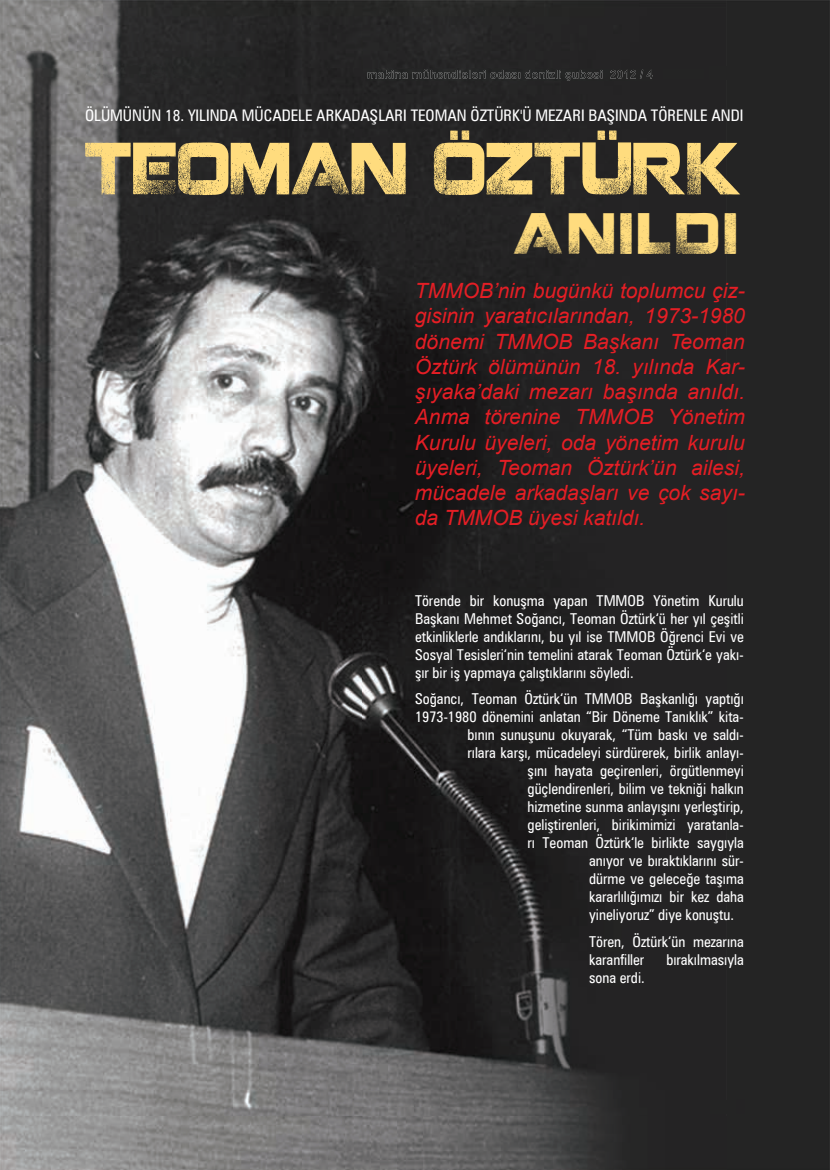
<style>
.page{position:relative;width:830px;height:1170px;background:#fff}
.page>*{position:absolute;margin:0;border:0;box-sizing:border-box;transform-origin:0 0}
.t1{font:72.6px "Coalition";color:#ffdc7e;scale:.75 1}
.t2{font:57.3px "Coalition";letter-spacing:.1em;color:#ffdc7e;scale:.8 1}
.t3{font:italic 21px/25.2px "Arial";color:#e51e25;text-align:justify}
.t4{font:condensed 15.9px "Zurich BT";color:#fff}
.t5{font:condensed 15px/18px "Zurich BT";color:#fff;text-align:justify}
</style>
<div class="page">
<img style="left:0;top:0;width:829px;height:1169px">
<img style="left:709px;top:1099px;width:21px;height:14px">
<img style="left:735px;top:1099px;width:9px;height:14px">
<img style="left:367px;top:70px;width:285px;height:11px">
<img style="left:663px;top:70px;width:39px;height:9px">
<img style="left:709px;top:79px;width:35px;height:1px">
<img style="left:709px;top:66px;width:35px;height:1px">
<img style="left:709px;top:67px;width:35px;height:12px">
<img style="left:86px;top:57px;width:83px;height:26px">
<div style="left:173px;top:57px;width:73px;height:21px;background:#252626"></div>
<p class="t4" style="left:85px;top:106px;width:659px">ÖLÜMÜNÜN 18. YILINDA MÜCADELE ARKADAŞLARI TEOMAN ÖZTÜRK'Ü MEZARI BAŞINDA TÖRENLE ANDI</p>
<h1 class="t1" style="left:85px;top:120px;width:877px">TEOMAN ÖZTÜRK</h1>
<h2 class="t2" style="left:513px;top:196px;width:281px">ANILDI</h2>
<p class="t3" style="left:415px;top:278px;width:331px">TMMOB’nin bugünkü toplumcu çiz&shy;gisinin yaratıcılarından, 1973-1980 dönemi TMMOB Başkanı Teoman Öztürk ölümünün 18. yılında Kar&shy;şıyaka’daki mezarı başında anıldı.<br>Anma törenine TMMOB Yönetim Kurulu üyeleri, oda yönetim kurulu üyeleri, Teoman Öztürk’ün ailesi, mücadele arkadaşları ve çok sayı&shy;da TMMOB üyesi katıldı.</p>
<p class="t5" style="left:415px;top:591px;width:330px">Törende bir konuşma yapan TMMOB Yönetim Kurulu Başkanı Mehmet Soğancı, Teoman Öztürk‘ü her yıl çeşitli etkinliklerle andıklarını, bu yıl ise TMMOB Öğrenci Evi ve Sosyal Tesisleri‘nin temelini atarak Teoman Öztürk‘e yakı&shy;şır bir iş yapmaya çalıştıklarını söyledi.</p>
<p class="t5" style="left:415px;top:689px;width:330px">Soğancı, Teoman Öztürk‘ün TMMOB Başkanlığı yaptığı</p>
<p class="t5" style="left:415px;top:707px;width:330px">1973-1980 dönemini anlatan “Bir Döneme Tanıklık” kita-</p>
<p class="t5" style="left:467px;top:725px;width:277px">bının sunuşunu okuyarak, “Tüm baskı ve saldı-</p>
<p class="t5" style="left:467px;top:743px;width:277px">rılara karşı, mücadeleyi sürdürerek, birlik anlayı-</p>
<p class="t5" style="left:527px;top:761px;width:217px">şını hayata geçirenleri, örgütlenmeyi</p>
<p class="t5" style="left:527px;top:779px;width:218px">güçlendirenleri, bilim ve tekniği halkın</p>
<p class="t5" style="left:527px;top:797px;width:217px">hizmetine sunma anlayışını yerleştirip,</p>
<p class="t5" style="left:527px;top:815px;width:217px">geliştirenleri, birikimimizi yaratanla-</p>
<p class="t5" style="left:527px;top:833px;width:217px">rı Teoman Öztürk‘le birlikte saygıyla</p>
<p class="t5" style="left:589px;top:851px;width:156px">anıyor ve bıraktıklarını sür-</p>
<p class="t5" style="left:589px;top:869px;width:156px">dürme ve geleceğe taşıma</p>
<p class="t5" style="left:589px;top:887px;width:156px">kararlılığımızı bir kez daha</p>
<p class="t5" style="left:589px;top:905px;width:146px">yineliyoruz” diye konuştu.</p>
<p class="t5" style="left:589px;top:932px;width:156px">Tören, Öztürk‘ün mezarına karanfiller</p>
<p class="t5" style="left:666px;top:950px;width:79px">bırakılmasıyla</p>
<p class="t5" style="left:589px;top:968px;width:57px">sona erdi.</p>
</div>
